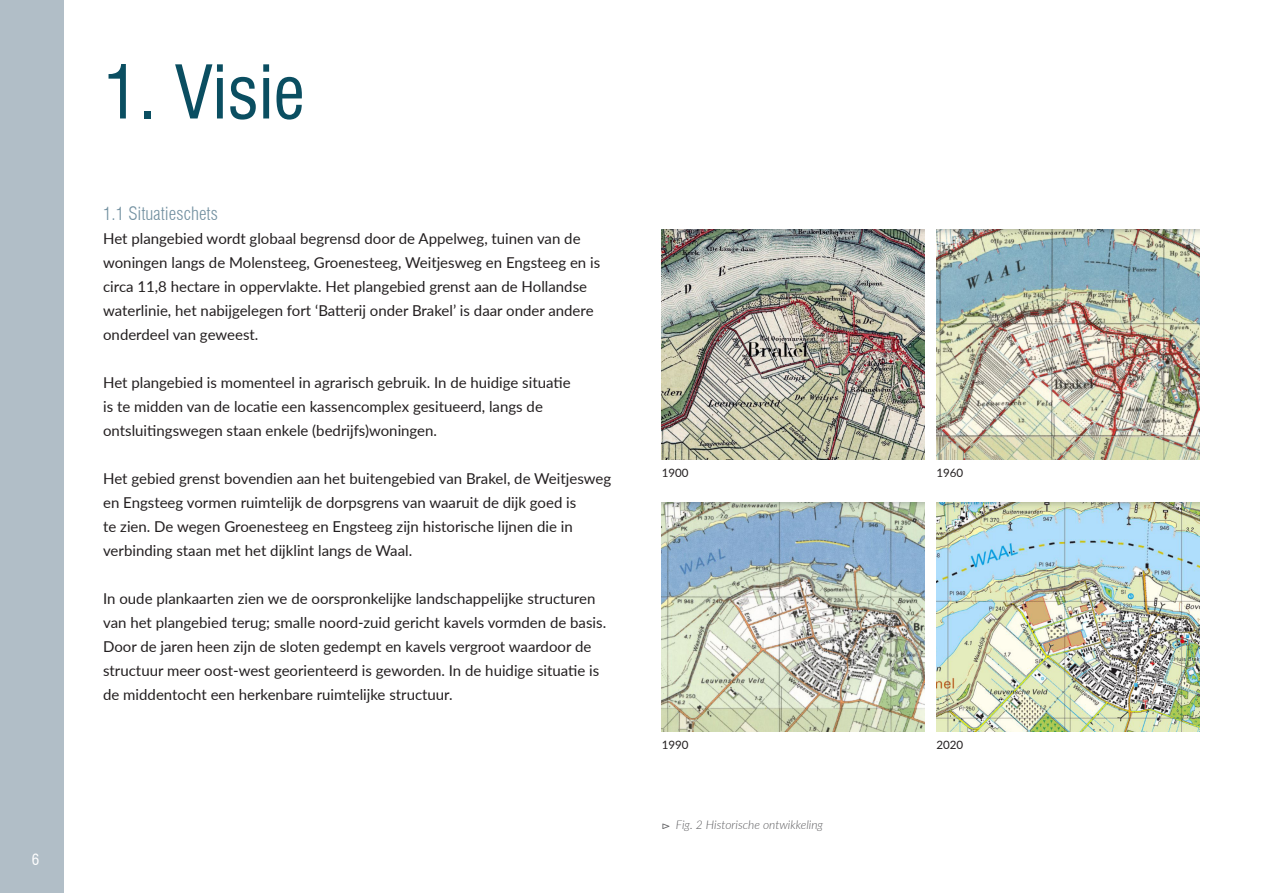
<style>
.page{position:relative;width:1263px;height:893px;background:#fff}
.page>*{position:absolute;margin:0;border:0;box-sizing:border-box;transform-origin:0 0}
.Titel{font:condensed 72px "Swiss 721 BT";color:#0a4e61}
.BODY-title{font:300 condensed 18px "Swiss 721 BT";color:#7290a0}
.BODY{font:15px/24px "Lato";color:#231f20}
.t1{font:condensed 15px "Swiss 721 BT";color:#fff}
.t2{font:italic 300 12px "Lato";color:#5a5a5d}
.BODY-2{font:11.55px "Lato";color:#231f20}
.s1{font-family:"ISOCTEUR";font-weight:400;font-style:normal}
</style>
<div class="page">
<div style="left:0;top:0;width:64px;height:893px;background:#b1bec7"></div>
<img style="left:662px;top:230px;width:262px;height:230px">
<img style="left:936px;top:230px;width:263px;height:230px">
<img style="left:662px;top:502px;width:262px;height:230px">
<img style="left:936px;top:502px;width:263px;height:230px">
<p class="t1" style="left:32px;top:851px;width:9px">6</p>
<p class="Titel" style="left:103px;top:49px;width:203px">1. Visie</p>
<p class="BODY-title" style="left:103px;top:203px;width:116px">1.1 Situatieschets</p>
<p class="BODY" style="left:103px;top:226px;width:499px">Het plangebied wordt globaal begrensd door de Appelweg, tuinen van de woningen langs de Molensteeg, Groenesteeg, Weitjesweg en Engsteeg en is circa 11,8 hectare in oppervlakte. Het plangebied grenst aan de Hollandse waterlinie, het nabijgelegen fort ‘Batterij onder Brakel’ is daar onder andere onderdeel van geweest.</p>
<p class="BODY" style="left:103px;top:370px;width:469px">Het plangebied is momenteel in agrarisch gebruik. In de huidige situatie is te midden van de locatie een kassencomplex gesitueerd, langs de ontsluitingswegen staan enkele (bedrijfs)woningen.</p>
<p class="BODY" style="left:103px;top:466px;width:510px">Het gebied grenst bovendien aan het buitengebied van Brakel, de Weitjesweg en Engsteeg vormen ruimtelijk de dorpsgrens van waaruit de dijk goed is<br>te zien. De wegen Groenesteeg en Engsteeg zijn historische lijnen die in verbinding staan met het dijklint langs de Waal.</p>
<p class="BODY" style="left:103px;top:586px;width:505px">In oude plankaarten zien we de oorspronkelijke landschappelijke structuren van het plangebied terug; smalle noord-zuid gericht kavels vormden de basis.<br>Door de jaren heen zijn de sloten gedempt en kavels vergroot waardoor de structuur meer oost-west georienteerd is geworden. In de huidige situatie is de middentocht een herkenbare ruimtelijke structuur.</p>
<p class="BODY-2" style="left:662px;top:464px;width:28px">1900</p>
<p class="BODY-2" style="left:936px;top:464px;width:28px">1960</p>
<p class="BODY-2" style="left:662px;top:737px;width:28px">1990</p>
<p class="BODY-2" style="left:936px;top:737px;width:28px">2020</p>
<p class="t2" style="left:662px;top:816px;width:163px"><span class="s1">▻</span> Fig. 2 Historische ontwikkeling</p>
</div>
